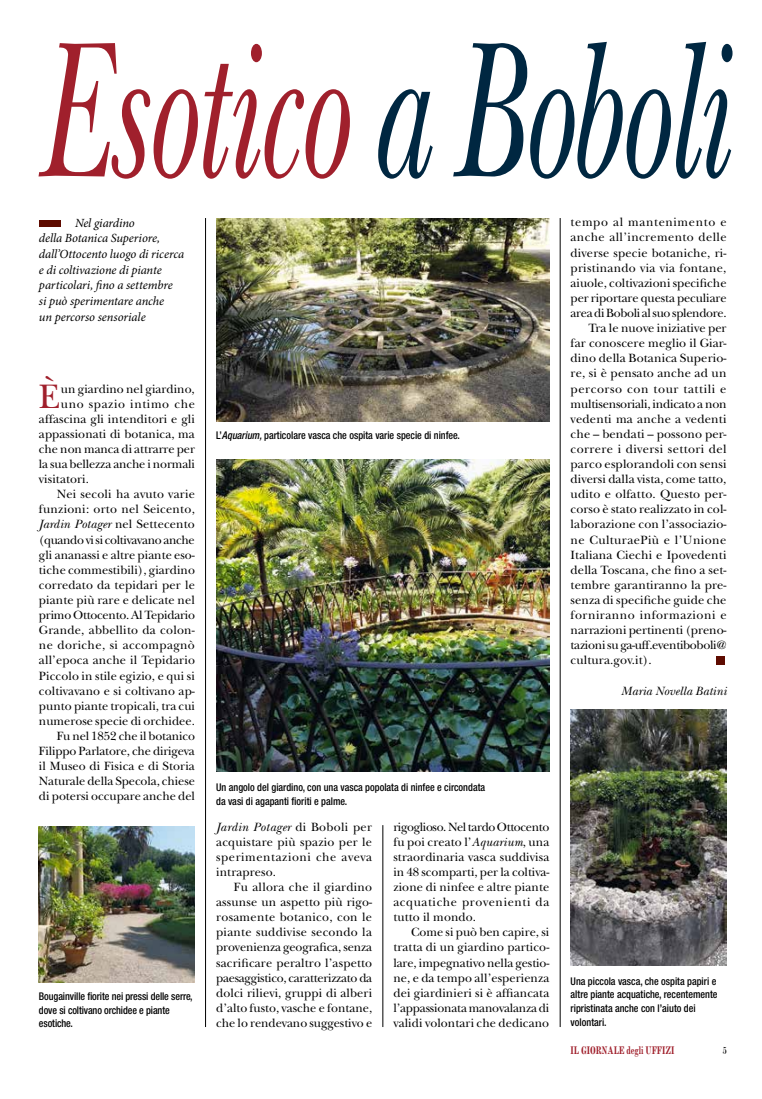
<style>
.page{position:relative;width:762px;height:1099px;background:#fff}
.page>*{position:absolute;margin:0;border:0;box-sizing:border-box;transform-origin:0 0}
.t1{font:italic 201.5px "New Baskerville Std";letter-spacing:-.02em;color:#a0202c;scale:.6 1}
.t2{font:35.38px "New Baskerville";color:#a0202c}
.t3{font:12.5px/15.1px "New Baskerville Std";letter-spacing:.01em;color:#000;text-align:justify}
.t4{font:12.5px "New Baskerville";letter-spacing:.01em;color:#000}
.t5{font:italic 12.5px/15.6px "Minion Pro";letter-spacing:-.005em;color:#000}
.t6{font:12.5px "New Baskerville Std";letter-spacing:.03em;color:#000}
.t7{font:12.5px "New Baskerville Std";letter-spacing:-.025em;color:#000}
.t8{font:12.5px "New Baskerville";letter-spacing:-.025em;color:#000}
.t9{font:12.5px "New Baskerville";letter-spacing:-.01em;color:#000}
.t10{font:italic 12.5px "New Baskerville";letter-spacing:.01em;color:#000}
.t11{font:12.5px "New Baskerville";letter-spacing:-.02em;color:#000}
.t12{font:12.5px "New Baskerville";letter-spacing:.03em;color:#000}
.t13{font:12.5px "New Baskerville Std";letter-spacing:.05em;color:#000}
.t14{font:italic 12.5px "New Baskerville Std";letter-spacing:.01em;color:#000}
.t15{font:12.5px "New Baskerville";letter-spacing:.05em;color:#000}
.t16{font:700 11.25px "Modern MT Std";color:#a0202c;scale:.75 1}
.t17{font:11.25px "Modern";color:#000;scale:.75 1}
.t18{font:500 condensed 10.62px/13.8px "Helvetica Neue LT Std";color:#000;scale:.95 1}
.s1{color:#002741}
.s2{font-style:normal}
.s3{font-style:italic}
</style>
<div class="page">
<div style="left:716px;top:656px;width:8px;height:8px;background:#5e0b00"></div>
<div style="left:39px;top:220px;width:21px;height:7px;background:#5e0b00"></div>
<hr style="left:205px;top:218px;width:1px;height:808px;background:#000">
<hr style="left:383px;top:825px;width:1px;height:201px;background:#000">
<hr style="left:560px;top:218px;width:1px;height:808px;background:#000">
<img style="left:216px;top:218px;width:333px;height:203px">
<img style="left:216px;top:460px;width:333px;height:311px">
<img style="left:39px;top:826px;width:156px;height:155px">
<img style="left:570px;top:709px;width:156px;height:256px">
<h1 class="t1" style="left:39px;top:-7px;width:1147px">Esotico <span class="s1">a Boboli</span></h1>
<p class="t5" style="left:39px;top:215px;width:147px;text-indent:36px">Nel giardino<br>della Botanica Superiore, dall’Ottocento luogo di ricerca e di coltivazione di piante particolari, fino a settembre<br>si può sperimentare anche<br>un percorso sensoriale</p>
<h2 class="t2" style="left:39px;top:375px;width:23px">È</h2>
<p class="t4" style="left:61px;top:381px;width:135px">un giardino nel giardino,</p>
<p class="t15" style="left:61px;top:396px;width:135px">uno spazio intimo che</p>
<p class="t4" style="left:39px;top:411px;width:157px">affascina gli intenditori e gli</p>
<p class="t4" style="left:39px;top:426px;width:157px">appassionati di botanica, ma</p>
<p class="t4" style="left:39px;top:441px;width:158px">che non manca di attrarre per</p>
<p class="t9" style="left:39px;top:456px;width:158px">la sua bellezza anche i normali</p>
<p class="t4" style="left:39px;top:472px;width:51px">visitatori.</p>
<p class="t4" style="left:57px;top:487px;width:140px">Nei secoli ha avuto varie</p>
<p class="t4" style="left:39px;top:502px;width:157px">funzioni: orto nel Seicento,</p>
<p class="t10" style="left:39px;top:517px;width:157px">Jardin Potager <span class="s2">nel Settecento</span></p>
<p class="t8" style="left:39px;top:532px;width:157px">(quando vi si coltivavano anche</p>
<p class="t4" style="left:39px;top:547px;width:157px">gli ananassi e altre piante eso-</p>
<p class="t4" style="left:39px;top:562px;width:158px">tiche commestibili), giardino</p>
<p class="t4" style="left:39px;top:577px;width:157px">corredato da tepidari per le</p>
<p class="t4" style="left:39px;top:592px;width:157px">piante più rare e delicate nel</p>
<p class="t11" style="left:39px;top:607px;width:157px">primo Ottocento. Al Tepidario</p>
<p class="t4" style="left:39px;top:623px;width:157px">Grande, abbellito da colon-</p>
<p class="t12" style="left:39px;top:638px;width:157px">ne doriche, si accompagnò</p>
<p class="t4" style="left:39px;top:653px;width:157px">all’epoca anche il Tepidario</p>
<p class="t4" style="left:39px;top:668px;width:157px">Piccolo in stile egizio, e qui si</p>
<p class="t4" style="left:39px;top:683px;width:157px">coltivavano e si coltivano ap-</p>
<p class="t4" style="left:39px;top:698px;width:158px">punto piante tropicali, tra cui</p>
<p class="t4" style="left:39px;top:713px;width:157px">numerose specie di orchidee.</p>
<p class="t3" style="left:39px;top:728px;width:158px;text-indent:18px">Fu nel 1852 che il botanico Filippo Parlatore, che dirigeva il Museo di Fisica e di Storia Naturale della Specola, chiese di potersi occupare anche del</p>
<p class="t18" style="left:39px;top:988px;width:163px">Bougainville fiorite nei pressi delle serre, dove si coltivano orchidee e piante esotiche.</p>
<p class="t18" style="left:216px;top:428px;width:258px">L’<span class="s3">Aquarium,</span> particolare vasca che ospita varie specie di ninfee.</p>
<p class="t18" style="left:216px;top:780px;width:285px">Un angolo del giardino, con una vasca popolata di ninfee e circondata da vasi di agapanti fioriti e palme.</p>
<p class="t3" style="left:216px;top:819px;width:158px"><span class="s3">Jardin Potager</span> di Boboli per acquistare più spazio per le sperimentazioni che aveva intrapreso.</p>
<p class="t3" style="left:216px;top:879px;width:158px;text-indent:18px">Fu allora che il giardino assunse un aspetto più rigo&shy;rosamente botanico, con le piante suddivise secondo la provenienza geografica, senza sacrificare peraltro l’aspetto paesaggistico, caratterizzato da dolci rilievi, gruppi di alberi d’alto fusto, vasche e fontane, che lo rendevano suggestivo e</p>
<p class="t3" style="left:393px;top:819px;width:157px">rigoglioso. Nel tardo Ottocento fu poi creato l’<span class="s3">Aquarium</span>, una straordinaria vasca suddivisa in 48 scomparti, per la coltiva&shy;zione di ninfee e altre piante acquatiche provenienti da tutto il mondo.</p>
<p class="t3" style="left:393px;top:924px;width:157px;text-indent:18px">Come si può ben capire, si tratta di un giardino partico&shy;lare, impegnativo nella gestio&shy;ne, e da tempo all’esperienza dei giardinieri si è affiancata l’appassionata manovalanza di validi volontari che dedicano</p>
<p class="t13" style="left:570px;top:215px;width:157px">tempo al mantenimento e</p>
<p class="t6" style="left:570px;top:230px;width:157px">anche all’incremento delle</p>
<p class="t3" style="left:570px;top:245px;width:157px">diverse specie botaniche, ri-</p>
<p class="t3" style="left:570px;top:260px;width:157px">pristinando via via fontane,</p>
<p class="t3" style="left:570px;top:275px;width:157px">aiuole, coltivazioni specifiche</p>
<p class="t3" style="left:570px;top:290px;width:157px">per riportare questa peculiare</p>
<p class="t3" style="left:570px;top:305px;width:157px">area di Boboli al suo splendore.</p>
<p class="t3" style="left:588px;top:320px;width:140px">Tra le nuove iniziative per</p>
<p class="t3" style="left:570px;top:335px;width:157px">far conoscere meglio il Giar-</p>
<p class="t3" style="left:570px;top:351px;width:157px">dino della Botanica Superio-</p>
<p class="t3" style="left:570px;top:366px;width:157px">re, si è pensato anche ad un</p>
<p class="t3" style="left:570px;top:381px;width:157px">percorso con tour tattili e</p>
<p class="t3" style="left:570px;top:396px;width:157px">multisensoriali, indicato a non</p>
<p class="t3" style="left:570px;top:411px;width:158px">vedenti ma anche a vedenti</p>
<p class="t3" style="left:570px;top:426px;width:157px">che – bendati – possono per-</p>
<p class="t3" style="left:570px;top:441px;width:157px">correre i diversi settori del</p>
<p class="t3" style="left:570px;top:456px;width:157px">parco esplorandoli con sensi</p>
<p class="t3" style="left:570px;top:471px;width:157px">diversi dalla vista, come tatto,</p>
<p class="t3" style="left:570px;top:486px;width:157px">udito e olfatto. Questo per-</p>
<p class="t3" style="left:570px;top:502px;width:157px">corso è stato realizzato in col-</p>
<p class="t3" style="left:570px;top:517px;width:157px">laborazione con l’associazio-</p>
<p class="t6" style="left:570px;top:532px;width:157px">ne CulturaePiù e l’Unione</p>
<p class="t3" style="left:570px;top:547px;width:157px">Italiana Ciechi e Ipovedenti</p>
<p class="t3" style="left:570px;top:562px;width:157px">della Toscana, che fino a set-</p>
<p class="t3" style="left:570px;top:577px;width:157px">tembre garantiranno la pre-</p>
<p class="t3" style="left:570px;top:592px;width:157px">senza di specifiche guide che</p>
<p class="t3" style="left:570px;top:607px;width:157px">forniranno informazioni e</p>
<p class="t3" style="left:570px;top:622px;width:158px">narrazioni pertinenti (preno-</p>
<p class="t7" style="left:570px;top:638px;width:158px">tazioni su ga-uff.eventiboboli@</p>
<p class="t3" style="left:570px;top:653px;width:83px">cultura.gov.it).</p>
<p class="t14" style="left:621px;top:683px;width:107px">Maria Novella Batini</p>
<p class="t18" style="left:570px;top:973px;width:156px">Una piccola vasca, che ospita papiri e altre piante acquatiche, recentemente ripristinata anche con l’aiuto dei volontari.</p>
<p class="t16" style="left:570px;top:1042px;width:140px">IL GIORNALE degli UFFIZI</p>
<p class="t17" style="left:723px;top:1044px;width:7px">5</p>
</div>
